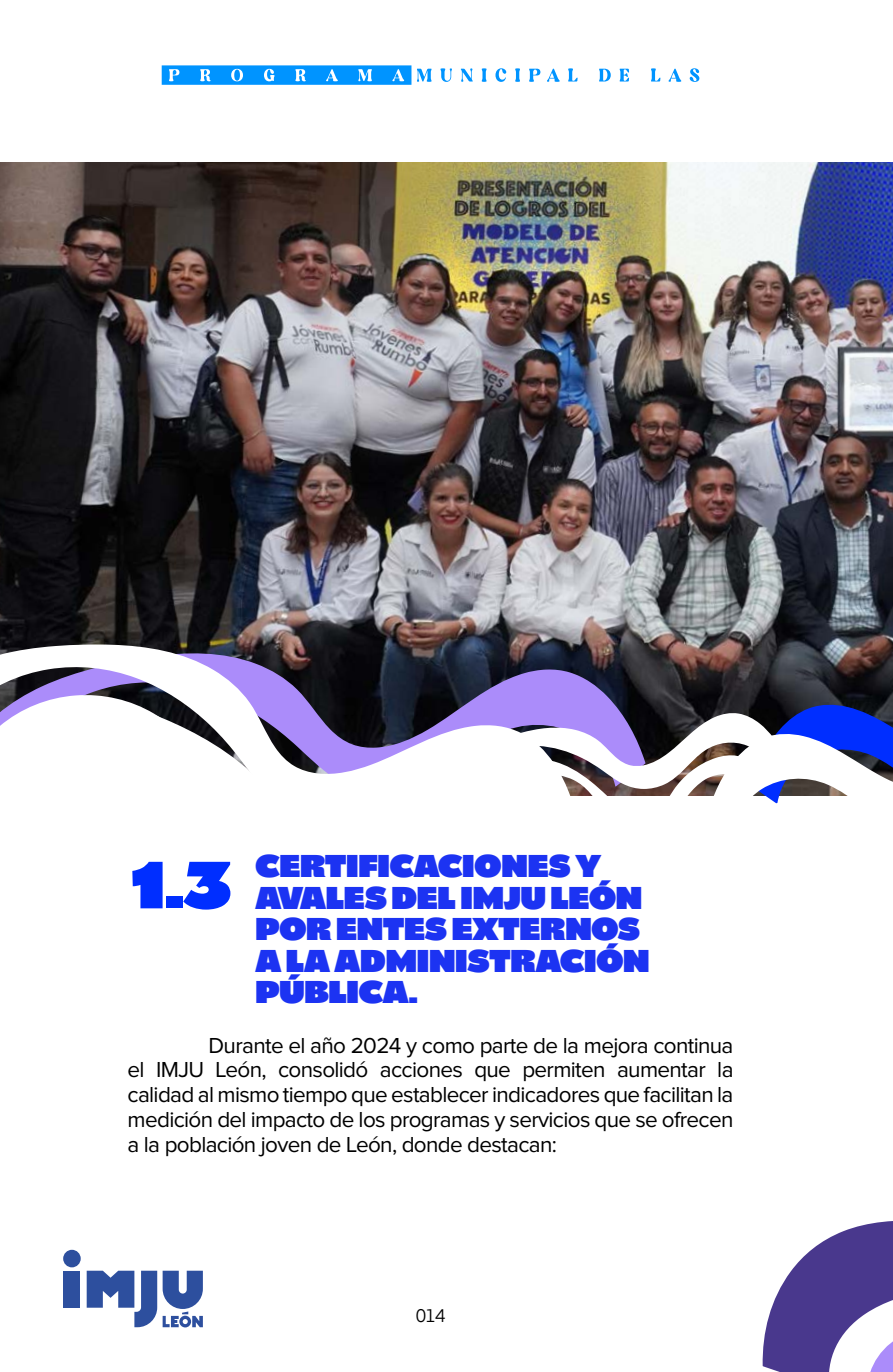
<style>
.page{position:relative;width:893px;height:1372px;background:#fff}
.page>*{position:absolute;margin:0;border:0;box-sizing:border-box;transform-origin:0 0}
.t1{font:900 66.38px "Catalpa";color:#002eff}
.t2{font:900 31.5px/31.5px "Catalpa";letter-spacing:-.025em;color:#1c33f2}
.t3{font:22.5px/24.8px "Proxima Nova";letter-spacing:-.03em;color:#000;text-align:justify}
.t4{font:18px "Eina 01";color:#000}
</style>
<div class="page">
<img style="left:0;top:163px;width:893px;height:510px">
<svg style="left:0;top:644px;width:580px;height:49px"></svg>
<svg style="left:0;top:693px;width:429px;height:9px"></svg>
<svg style="left:429px;top:673px;width:464px;height:131px"></svg>
<svg style="left:762px;top:1221px;width:131px;height:150px"></svg>
<svg style="left:0;top:702px;width:577px;height:102px"></svg>
<div style="left:63px;top:1249px;width:18px;height:18px;background:#2d4f9e;border-radius:50%"></div>
<div style="left:64px;top:1270px;width:16px;height:37px;background:#2d4f9e"></div>
<svg style="left:163px;top:1270px;width:40px;height:57px"></svg>
<svg style="left:87px;top:1270px;width:70px;height:57px"></svg>
<svg style="left:162px;top:65px;width:249px;height:20px;background:#24a3ff"></svg>
<svg style="left:417px;top:68px;width:282px;height:14px"></svg>
<h2 class="t2" style="left:255px;top:850px;width:396px">CERTIFICACIONES Y<br>AVALES DEL IMJU LEÓN<br>POR ENTES EXTERNOS<br>A LA ADMINISTRACIÓN<br>PÚBLICA.</h2>
<p class="t3" style="left:128px;top:1033px;width:607px;text-indent:81px">Durante el año 2024 y como parte de la mejora continua el IMJU León, consolidó acciones que permiten aumentar la calidad al mismo tiempo que establecer indicadores que facilitan la medición del impacto de los programas y servicios que se ofrecen a la población joven de León, donde destacan:</p>
<h1 class="t1" style="left:130px;top:843px;width:103px">1.3</h1>
<p class="t4" style="left:415px;top:1301px;width:32px">014</p>
</div>
